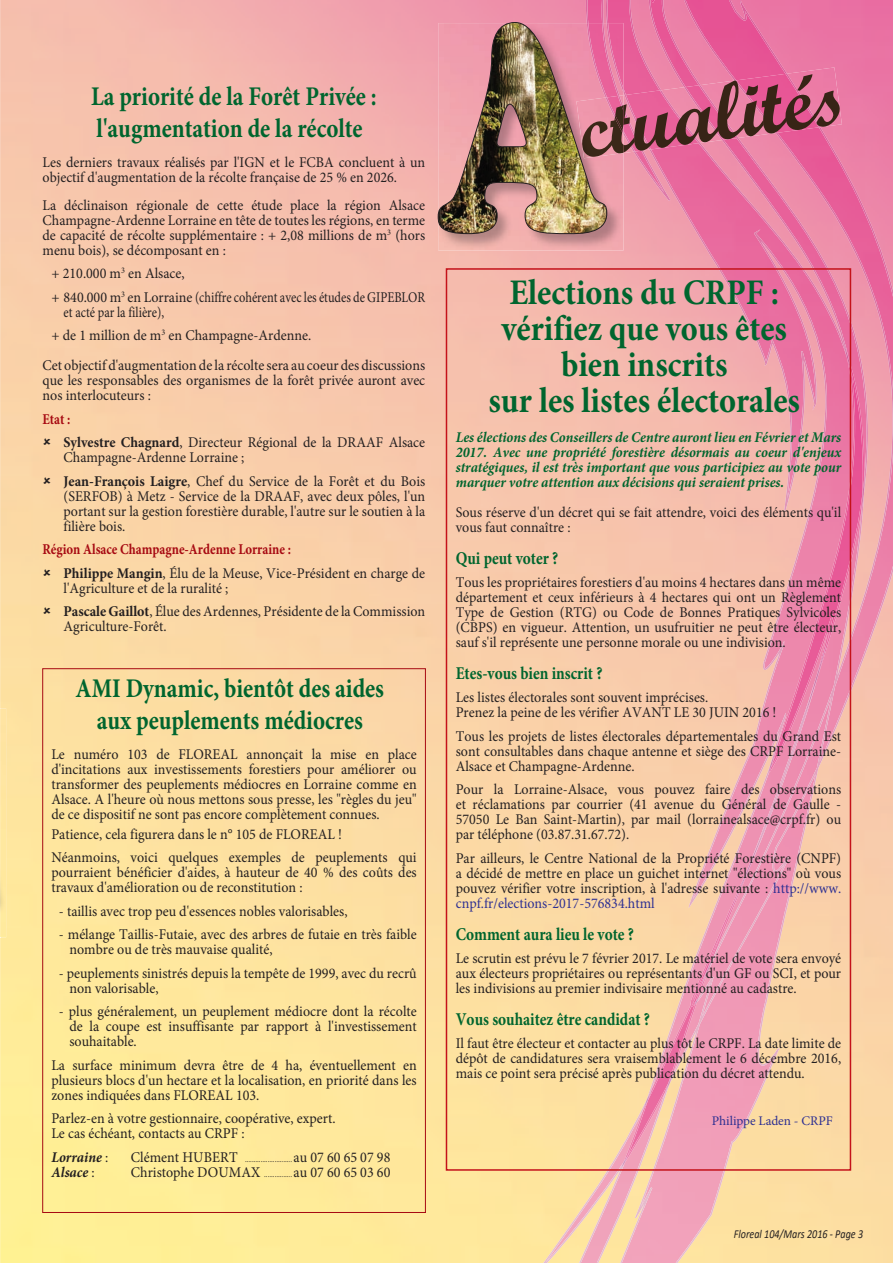
<style>
.page{position:relative;width:893px;height:1263px;background:#fff}
.page>*{position:absolute;margin:0;border:0;box-sizing:border-box;transform-origin:0 0}
.t1{font:81px "Script MT Bold";color:#372416}
.t2{font:700 36px/36px "Minion Pro";color:#00652e;text-align:center;scale:.9 1}
.t3{font:700 27px/32.4px "Minion Pro";color:#00652e;scale:.85 1}
.t4{font:700 18px "Minion Pro";color:#00652e;scale:.85 1}
.t5{font:700 15px "Minion Pro";color:#a70a12;scale:.85 1}
.t6{font:14.85px/15px "Minion Pro";color:#231f20;scale:.94 1}
.t7{font:italic 700 14.85px/15px "Minion Pro";color:#00652e;text-align:justify;scale:.94 1}
.t8{font:14.85px/23.5px "Minion Pro";color:#231f20;scale:.83 1}
.t9{font:italic 700 14.85px "Minion Pro";color:#231f20;scale:.94 1}
.t10{font:13.2px "Minion Pro";letter-spacing:-.005em;color:#2e3092}
.t11{font:italic 12.15px "Calibri";color:#231f20;scale:.83 1}
.t12{font:8.1px "Minion Pro";color:#231f20;scale:.94 1}
.s1{font-weight:700}
.s2{font-weight:400;font-style:normal}
.s3{font-size:14.85px}
.s4{font-size:8.1px}
.s5{color:#2e3092}
</style>
<div class="page">
<img style="left:0;top:0;width:893px;height:1263px">
<img style="left:579px;top:0;width:289px;height:1263px">
<img style="left:622px;top:1171px;width:194px;height:92px">
<img style="left:586px;top:0;width:307px;height:970px">
<img style="left:648px;top:0;width:101px;height:614px">
<img style="left:843px;top:341px;width:21px;height:170px">
<img style="left:750px;top:599px;width:113px;height:267px">
<img style="left:625px;top:614px;width:208px;height:549px">
<img style="left:620px;top:643px;width:207px;height:525px">
<img style="left:623px;top:67px;width:219px;height:86px">
<img style="left:623px;top:74px;width:197px;height:78px">
<img style="left:438px;top:158px;width:185px;height:92px">
<img style="left:607px;top:23px;width:16px;height:72px">
<img style="left:607px;top:95px;width:16px;height:63px">
<img style="left:607px;top:96px;width:16px;height:38px">
<img style="left:438px;top:22px;width:169px;height:212px">
<img style="left:0;top:708px;width:6px;height:229px">
<div style="left:446px;top:268px;width:405px;height:903px;border:2px solid #c4121a"></div>
<svg style="left:44px;top:438px;width:21px;height:10px"></svg>
<svg style="left:44px;top:477px;width:21px;height:10px"></svg>
<svg style="left:44px;top:569px;width:21px;height:10px"></svg>
<svg style="left:44px;top:607px;width:21px;height:10px"></svg>
<h3 class="t3" style="left:91px;top:80px;width:337px">La priorité de la Forêt Privée : l'augmentation de la récolte</h3>
<p class="t6" style="left:43px;top:155px;width:409px">Les derniers travaux réalisés par l'IGN et le FCBA concluent à un objectif d'augmentation de la récolte française de 25 % en 2026.</p>
<p class="t6" style="left:43px;top:198px;width:409px;text-align:justify">La déclinaison régionale de cette étude place la région Alsace Champagne-Ardenne Lorraine en tête de toutes les régions, en terme de capacité de récolte supplémentaire : + 2,08 millions de m<sup>3</sup> (hors menu bois), se décomposant en :</p>
<p class="t6" style="left:52px;top:262px;width:399px;line-height:23.5px">+ 210.000 m<sup>3</sup> en Alsace,<br>+ 840.000 m<sup>3</sup> en Lorraine (chiffre cohérent avec les études de GIPEBLOR</p>
<p class="t8" style="left:52px;top:300px;width:314px;text-indent:12px">et acté par la filière),<br>+ de 1 million de m<sup>3</sup> en Champagne-Ardenne.</p>
<p class="t6" style="left:43px;top:358px;width:409px;text-align:justify">Cet objectif d'augmentation de la récolte sera au coeur des discussions que les responsables des organismes de la forêt privée auront avec nos interlocuteurs :</p>
<p class="t5" style="left:43px;top:408px;width:34px">Etat :</p>
<p class="t6" style="left:64px;top:435px;width:386px"><span class="s1">Sylvestre Chagnard</span>, Directeur Régional de la DRAAF Alsace<br>Champagne-Ardenne Lorraine ;</p>
<p class="t6" style="left:64px;top:474px;width:386px;text-align:justify"><span class="s1">Jean-François Laigre</span>, Chef du Service de la Forêt et du Bois (SERFOB) à Metz - Service de la DRAAF, avec deux pôles, l'un portant sur la gestion forestière durable, l'autre sur le soutien à la filière bois.</p>
<p class="t5" style="left:43px;top:539px;width:294px">Région Alsace Champagne-Ardenne Lorraine :</p>
<p class="t6" style="left:64px;top:566px;width:386px"><span class="s1">Philippe Mangin</span>, Élu de la Meuse, Vice-Président en charge de l'Agriculture et de la ruralité ;</p>
<p class="t6" style="left:64px;top:604px;width:386px"><span class="s1">Pascale Gaillot</span>, Élue des Ardennes, Présidente de la Commission<br>Agriculture-Forêt.</p>
<h3 class="t3" style="left:76px;top:672px;width:364px;text-align:center">AMI Dynamic, bientôt des aides aux peuplements médiocres</h3>
<p class="t6" style="left:51px;top:747px;width:390px;text-align:justify">Le numéro 103 de FLOREAL annonçait la mise en place d'incitations aux investissements forestiers pour améliorer ou transformer des peuplements médiocres en Lorraine comme en Alsace. A l'heure où nous mettons sous presse, les "règles du jeu" de ce dispositif ne sont pas encore complètement connues.</p>
<p class="t6" style="left:51px;top:822px;width:390px;line-height:23.5px">Patience, cela figurera dans le n° 105 de FLOREAL !<br>Néanmoins, voici quelques exemples de peuplements qui</p>
<p class="t6" style="left:51px;top:865px;width:390px">pourraient bénéficier d'aides, à hauteur de 40 % des coûts des travaux d'amélioration ou de reconstitution :</p>
<p class="t6" style="left:59px;top:903px;width:309px">- taillis avec trop peu d'essences nobles valorisables,</p>
<p class="t6" style="left:69px;top:927px;width:371px;text-indent:-11px">- mélange Taillis-Futaie, avec des arbres de futaie en très faible nombre ou de très mauvaise qualité,</p>
<p class="t6" style="left:69px;top:965px;width:371px;text-indent:-11px">- peuplements sinistrés depuis la tempête de 1999, avec du recrû non valorisable,</p>
<p class="t6" style="left:69px;top:1004px;width:371px;text-align:justify;text-indent:-11px">- plus généralement, un peuplement médiocre dont la récolte de la coupe est insuffisante par rapport à l'investissement souhaitable.</p>
<p class="t6" style="left:51px;top:1057px;width:390px;text-align:justify">La surface minimum devra être de 4 ha, éventuellement en plusieurs blocs d'un hectare et la localisation, en priorité dans les zones indiquées dans FLOREAL 103.</p>
<p class="t6" style="left:51px;top:1111px;width:304px">Parlez-en à votre gestionnaire, coopérative, expert.<br>Le cas échéant, contacts au CRPF :</p>
<p class="t9" style="left:51px;top:1146px;width:62px">Lorraine <span class="s2">:</span></p>
<p class="t12" style="left:131px;top:1154px;width:278px"><span class="s3">Clément HUBERT</span> ........................... <span class="s3">au 07 60 65 07 98</span></p>
<p class="t9" style="left:51px;top:1161px;width:48px">Alsace <span class="s2">:</span></p>
<p class="t6" style="left:131px;top:1164px;width:278px">Christophe DOUMAX <span class="s4">................</span> au 07 60 65 03 60</p>
<h1 class="t1" style="left:574px;top:80px;width:269px;rotate:-7deg">ctualités</h1>
<h2 class="t2" style="left:488px;top:274px;width:348px">Elections du CRPF : vérifiez que vous êtes bien inscrits<br>sur les listes électorales</h2>
<p class="t7" style="left:456px;top:430px;width:412px">Les élections des Conseillers de Centre auront lieu en Février et Mars 2017. Avec une propriété forestière désormais au coeur d'enjeux stratégiques, il est très important que vous participiez au vote pour marquer votre attention aux décisions qui seraient prises.</p>
<p class="t6" style="left:456px;top:505px;width:412px">Sous réserve d'un décret qui se fait attendre, voici des éléments qu'il vous faut connaître :</p>
<p class="t4" style="left:456px;top:545px;width:122px">Qui peut voter ?</p>
<p class="t6" style="left:456px;top:575px;width:412px;text-align:justify">Tous les propriétaires forestiers d'au moins 4 hectares dans un même département et ceux inférieurs à 4 hectares qui ont un Règlement Type de Gestion (RTG) ou Code de Bonnes Pratiques Sylvicoles (CBPS) en vigueur. Attention, un usufruitier ne peut être électeur, sauf s'il représente une personne morale ou une indivision.</p>
<p class="t4" style="left:456px;top:660px;width:174px">Etes-vous bien inscrit ?</p>
<p class="t6" style="left:456px;top:690px;width:343px">Les listes électorales sont souvent imprécises.<br>Prenez la peine de les vérifier AVANT LE 30 JUIN 2016 !</p>
<p class="t6" style="left:456px;top:729px;width:412px;text-align:justify">Tous les projets de listes électorales départementales du Grand Est sont consultables dans chaque antenne et siège des CRPF Lorraine-Alsace et Champagne-Ardenne.</p>
<p class="t6" style="left:456px;top:782px;width:412px;text-align:justify">Pour la Lorraine-Alsace, vous pouvez faire des observations et réclamations par courrier (41 avenue du Général de Gaulle - 57050 Le Ban Saint-Martin), par mail (lorrainealsace@crpf.fr) ou par téléphone (03.87.31.67.72).</p>
<p class="t6" style="left:456px;top:851px;width:412px;text-align:justify">Par ailleurs, le Centre National de la Propriété Forestière (CNPF) a décidé de mettre en place un guichet internet "élections" où vous pouvez vérifier votre inscription, à l'adresse suivante : <span class="s5">http://www. cnpf.fr/elections-2017-576834.html</span></p>
<p class="t4" style="left:456px;top:921px;width:211px">Comment aura lieu le vote ?</p>
<p class="t6" style="left:456px;top:951px;width:412px;text-align:justify">Le scrutin est prévu le 7 février 2017. Le matériel de vote sera envoyé aux électeurs propriétaires ou représentants d'un GF ou SCI, et pour les indivisions au premier indivisaire mentionné au cadastre.</p>
<p class="t4" style="left:456px;top:1006px;width:230px">Vous souhaitez être candidat ?</p>
<p class="t6" style="left:456px;top:1036px;width:412px;text-align:justify">Il faut être électeur et contacter au plus tôt le CRPF. La date limite de dépôt de candidatures sera vraisemblablement le 6 décembre 2016, mais ce point sera précisé après publication du décret attendu.</p>
<p class="t10" style="left:712px;top:1112px;width:122px">Philippe Laden - CRPF</p>
<p class="t11" style="left:734px;top:1226px;width:157px">Floreal 104/Mars 2016 - Page 3</p>
</div>
